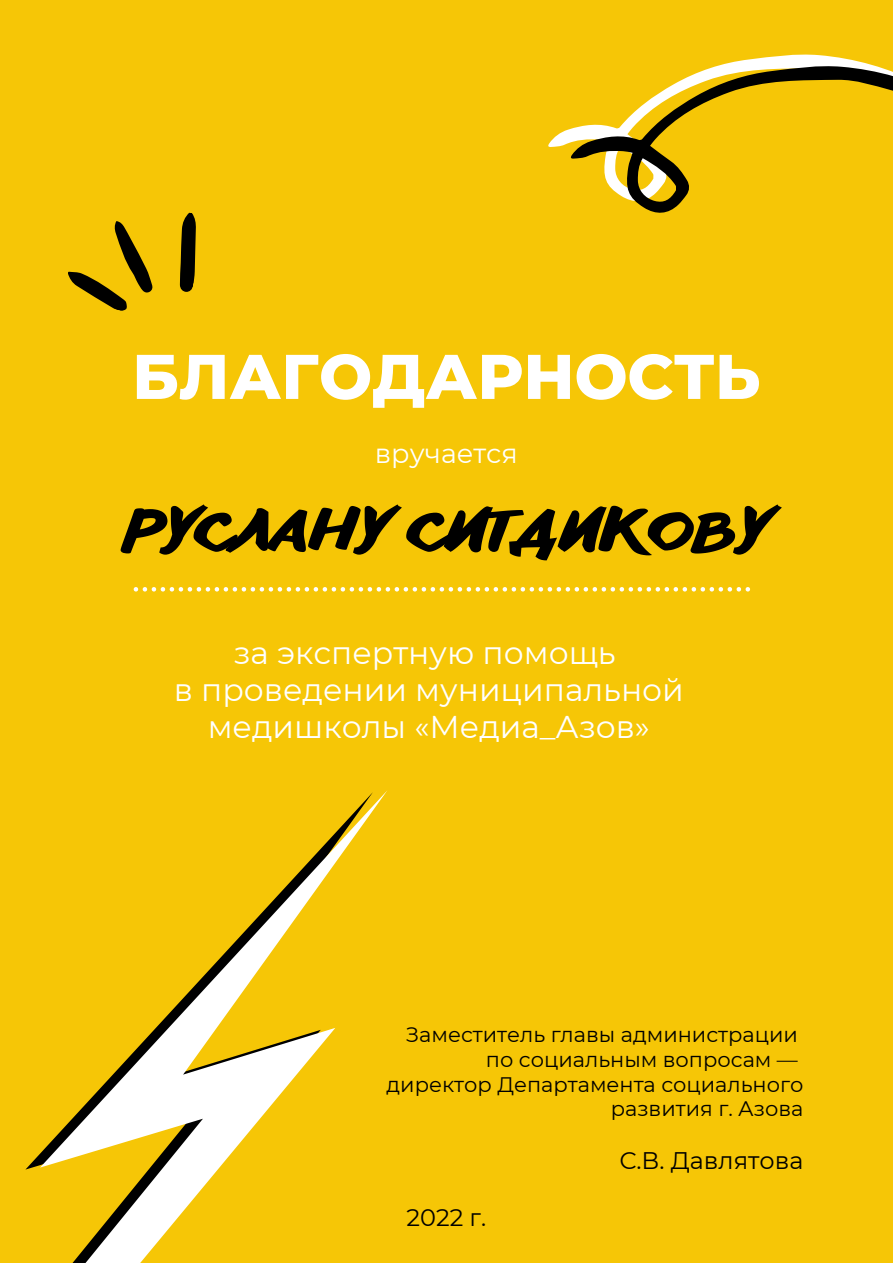
<style>
.page{position:relative;width:893px;height:1264px;background:#fff}
.page>*{position:absolute;margin:0;border:0;box-sizing:border-box;transform-origin:0 0}
.t1{font:800 63px "Montserrat";color:#fff}
.t2{font:900 52.5px "Another Shabby";color:#000}
.t3{font:31.5px/37px "Montserrat";color:#fff;text-align:center}
.t4{font:27px "Montserrat";color:#fff}
.t5{font:24px "Montserrat";color:#000}
.t6{font:21px/24.8px "Montserrat";color:#000;text-align:right}
</style>
<div class="page">
<div style="left:0;top:0;width:892px;height:1262px;background:#f6c606"></div>
<svg style="left:134px;top:587px;width:616px;height:4px"></svg>
<svg style="left:25px;top:791px;width:362px;height:471px"></svg>
<svg style="left:68px;top:212px;width:128px;height:99px"></svg>
<svg style="left:561px;top:54px;width:331px;height:159px"></svg>
<h1 class="t1" style="left:132px;top:338px;width:630px">БЛАГОДАРНОСТЬ</h1>
<p class="t4" style="left:375px;top:436px;width:144px">вручается</p>
<h2 class="t2" style="left:125px;top:505px;width:644px">РУСЛАНУ СИТДИКОВУ</h2>
<h3 class="t3" style="left:174px;top:633px;width:511px">за экспертную помощь<br>в проведении муниципальной медишколы «Медиа_Азов»</h3>
<p class="t6" style="left:386px;top:1022px;width:418px">Заместитель главы администрации по социальным вопросам — директор Департамента социального развития г. Азова</p>
<p class="t5" style="left:619px;top:1146px;width:185px">С.В. Давлятова</p>
<p class="t5" style="left:406px;top:1202px;width:81px">2022 г.</p>
</div>
